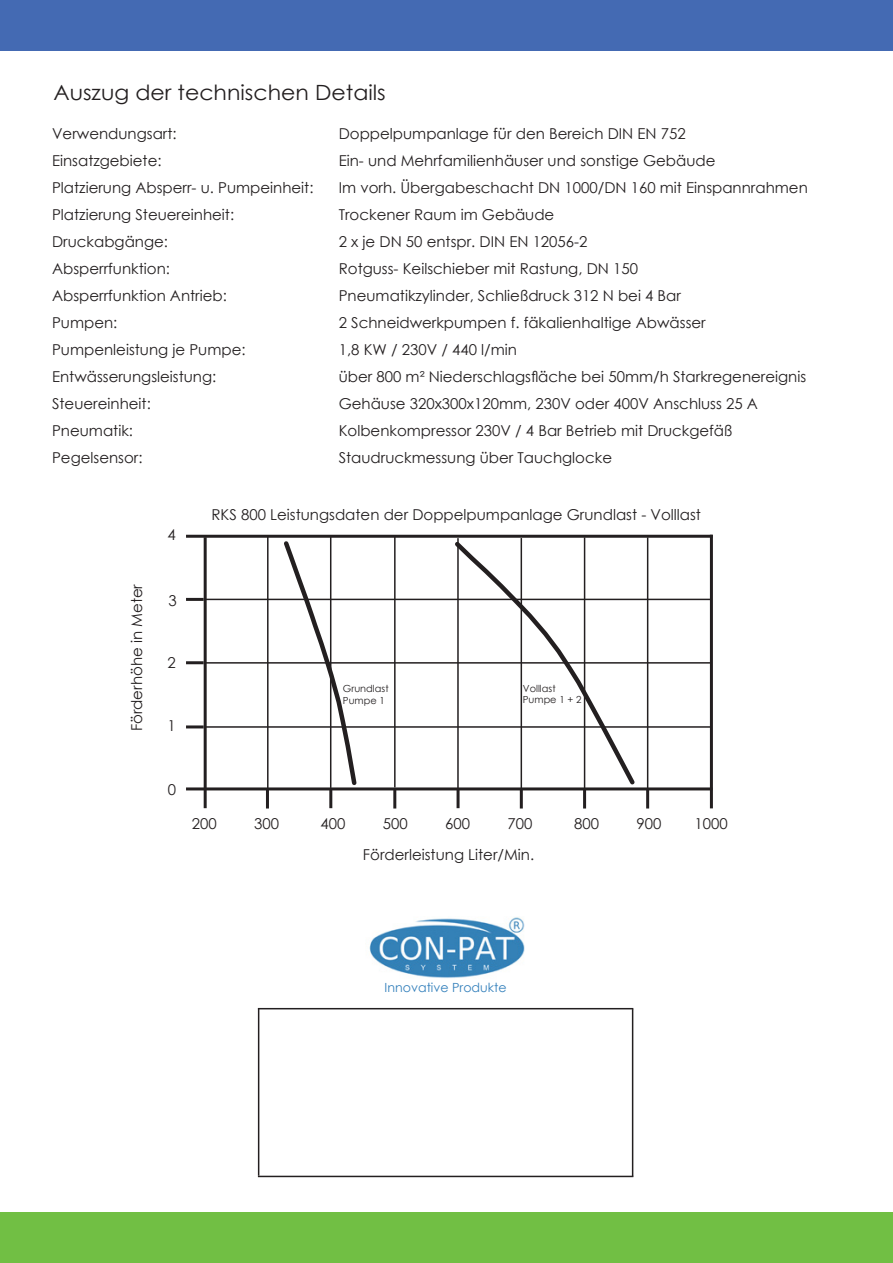
<style>
.page{position:relative;width:893px;height:1263px;background:#fff}
.page>*{position:absolute;margin:0;border:0;box-sizing:border-box;transform-origin:0 0}
.t1{font:21px "Century Gothic";color:#231f20;scale:1.05 1}
.t2{font:15px "Century Gothic";color:#231f20}
.t3{font:12.6px "Century Gothic";color:#3581bc}
.t4{font:9.75px/11.7px "Century Gothic";color:#231f20}
</style>
<div class="page">
<div style="left:0;top:0;width:893px;height:50px;background:#446ab3"></div>
<div style="left:0;top:1212px;width:893px;height:51px;background:#71bf44"></div>
<hr style="left:186px;top:535px;width:527px;height:3px;background:#231f20">
<hr style="left:186px;top:787px;width:526px;height:3px;background:#231f20">
<hr style="left:710px;top:535px;width:3px;height:273px;background:#231f20">
<hr style="left:204px;top:537px;width:3px;height:271px;background:#231f20">
<hr style="left:266px;top:789px;width:3px;height:19px;background:#231f20">
<hr style="left:329px;top:789px;width:3px;height:19px;background:#231f20">
<hr style="left:393px;top:789px;width:3px;height:19px;background:#231f20">
<hr style="left:457px;top:789px;width:3px;height:19px;background:#231f20">
<hr style="left:520px;top:789px;width:3px;height:19px;background:#231f20">
<hr style="left:583px;top:789px;width:3px;height:19px;background:#231f20">
<hr style="left:646px;top:789px;width:3px;height:19px;background:#231f20">
<hr style="left:186px;top:725px;width:18px;height:3px;background:#231f20">
<hr style="left:186px;top:661px;width:18px;height:3px;background:#231f20">
<hr style="left:186px;top:598px;width:18px;height:3px;background:#231f20">
<hr style="left:205px;top:599px;width:506px;height:1px;background:#231f20">
<hr style="left:205px;top:662px;width:506px;height:2px;background:#231f20">
<hr style="left:206px;top:726px;width:506px;height:2px;background:#231f20">
<hr style="left:267px;top:536px;width:2px;height:252px;background:#231f20">
<hr style="left:330px;top:536px;width:1px;height:252px;background:#231f20">
<hr style="left:394px;top:536px;width:2px;height:251px;background:#231f20">
<hr style="left:647px;top:537px;width:1px;height:252px;background:#231f20">
<svg style="left:282px;top:539px;width:77px;height:249px"></svg>
<svg style="left:451px;top:538px;width:187px;height:250px"></svg>
<hr style="left:258px;top:1008px;width:375px;height:1px;background:#231f20">
<hr style="left:258px;top:1176px;width:375px;height:1px;background:#231f20">
<hr style="left:258px;top:1008px;width:1px;height:168px;background:#231f20">
<hr style="left:632px;top:1009px;width:1px;height:167px;background:#231f20">
<img style="left:369px;top:917px;width:156px;height:61px">
<h1 class="t1" style="left:53px;top:78px;width:318px">Auszug der technischen Details</h1>
<p class="t2" style="left:52px;top:123px;width:126px">Verwendungsart:</p>
<p class="t2" style="left:339px;top:123px;width:348px">Doppelpumpanlage für den Bereich DIN EN 752</p>
<p class="t2" style="left:52px;top:150px;width:111px">Einsatzgebiete:</p>
<p class="t2" style="left:339px;top:150px;width:378px">Ein- und Mehrfamilienhäuser und sonstige Gebäude</p>
<p class="t2" style="left:52px;top:177px;width:263px">Platzierung Absperr- u. Pumpeinheit:</p>
<p class="t2" style="left:339px;top:177px;width:471px">Im vorh. Übergabeschacht DN 1000/DN 160 mit Einspannrahmen</p>
<p class="t2" style="left:52px;top:204px;width:184px">Platzierung Steuereinheit:</p>
<p class="t2" style="left:339px;top:204px;width:217px">Trockener Raum im Gebäude</p>
<p class="t2" style="left:52px;top:231px;width:117px">Druckabgänge:</p>
<p class="t2" style="left:339px;top:231px;width:250px">2 x je DN 50 entspr. DIN EN 12056-2</p>
<p class="t2" style="left:52px;top:258px;width:119px">Absperrfunktion:</p>
<p class="t2" style="left:339px;top:258px;width:301px">Rotguss- Keilschieber mit Rastung, DN 150</p>
<p class="t2" style="left:52px;top:285px;width:176px">Absperrfunktion Antrieb:</p>
<p class="t2" style="left:339px;top:285px;width:344px">Pneumatikzylinder, Schließdruck 312 N bei 4 Bar</p>
<p class="t2" style="left:52px;top:312px;width:67px">Pumpen:</p>
<p class="t2" style="left:339px;top:312px;width:369px">2 Schneidwerkpumpen f. fäkalienhaltige Abwässer</p>
<p class="t2" style="left:52px;top:339px;width:195px">Pumpenleistung je Pumpe:</p>
<p class="t2" style="left:339px;top:339px;width:180px">1,8 KW / 230V / 440 l/min</p>
<p class="t2" style="left:52px;top:366px;width:166px">Entwässerungsleistung:</p>
<p class="t2" style="left:339px;top:366px;width:469px">über 800 m² Niederschlagsfläche bei 50mm/h Starkregenereignis</p>
<p class="t2" style="left:52px;top:393px;width:100px">Steuereinheit:</p>
<p class="t2" style="left:339px;top:393px;width:421px">Gehäuse 320x300x120mm, 230V oder 400V Anschluss 25 A</p>
<p class="t2" style="left:52px;top:420px;width:82px">Pneumatik:</p>
<p class="t2" style="left:339px;top:420px;width:395px">Kolbenkompressor 230V / 4 Bar Betrieb mit Druckgefäß</p>
<p class="t2" style="left:52px;top:447px;width:92px">Pegelsensor:</p>
<p class="t2" style="left:339px;top:447px;width:275px">Staudruckmessung über Tauchglocke</p>
<p class="t2" style="left:126px;top:731px;width:149px;rotate:-90deg">Förderhöhe in Meter</p>
<p class="t2" style="left:167px;top:524px;width:10px">4</p>
<p class="t2" style="left:212px;top:504px;width:491px">RKS 800 Leistungsdaten der Doppelpumpanlage Grundlast - Volllast</p>
<p class="t2" style="left:168px;top:590px;width:10px">3</p>
<p class="t2" style="left:167px;top:652px;width:10px">2</p>
<p class="t2" style="left:168px;top:715px;width:10px">1</p>
<p class="t4" style="left:343px;top:683px;width:47px">Grundlast<br>Pumpe 1</p>
<p class="t4" style="left:523px;top:682px;width:60px">Volllast<br>Pumpe 1 + 2</p>
<p class="t2" style="left:168px;top:779px;width:10px">0</p>
<p class="t2" style="left:192px;top:813px;width:26px">200</p>
<p class="t2" style="left:254px;top:813px;width:26px">300</p>
<p class="t2" style="left:321px;top:813px;width:26px">400</p>
<p class="t2" style="left:383px;top:813px;width:26px">500</p>
<p class="t2" style="left:445px;top:813px;width:26px">600</p>
<p class="t2" style="left:508px;top:813px;width:26px">700</p>
<p class="t2" style="left:574px;top:813px;width:26px">800</p>
<p class="t2" style="left:636px;top:813px;width:26px">900</p>
<p class="t2" style="left:695px;top:813px;width:35px">1000</p>
<p class="t2" style="left:363px;top:844px;width:173px">Förderleistung Liter/Min.</p>
<p class="t3" style="left:385px;top:978px;width:124px">Innovative Produkte</p>
</div>
